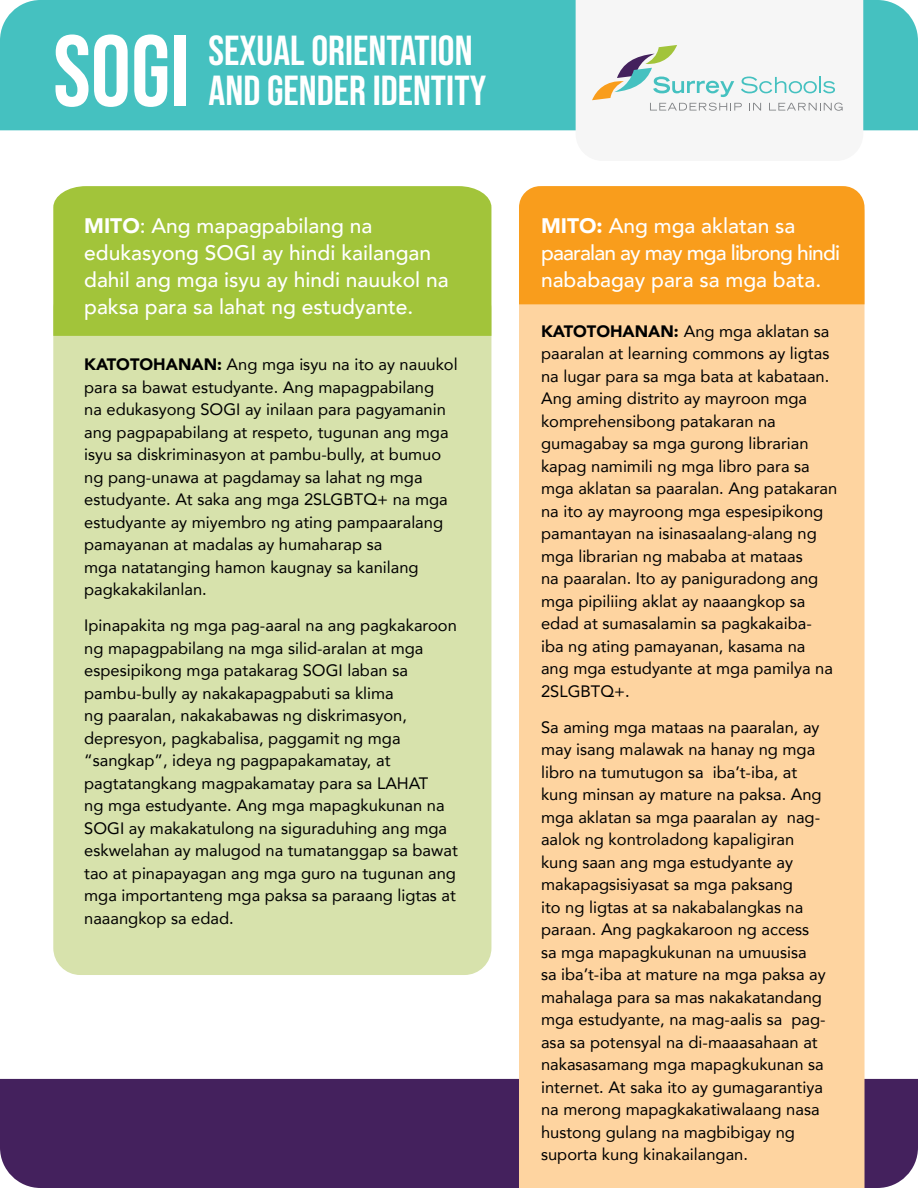
<style>
.page{position:relative;width:918px;height:1188px;background:#fff}
.page>*{position:absolute;margin:0;border:0;box-sizing:border-box;transform-origin:0 0}
.t1{font:100.65px "Bebas Neue";color:#fff}
.t2{font:42px "Bebas Neue";color:#fff}
.t3{font:500 21px/27px "Avenir";color:#fff}
.t4{font:16.5px/22.5px "Avenir";color:#000}
.s1{font-weight:900}
</style>
<div class="page">
<div style="left:0;top:0;width:918px;height:130px;background:#45c1c0"></div>
<div style="left:0;top:1079px;width:918px;height:109px;background:#44215d"></div>
<div style="left:576px;top:0;width:287px;height:130px;background:#f6f6f6"></div>
<svg style="left:592px;top:45px;width:251px;height:66px"></svg>
<div style="left:519px;top:304px;width:346px;height:884px;background:#fed4a0"></div>
<div style="left:53px;top:282px;width:438px;height:693px;background:#d7e2ac;border-radius:27px"></div>
<div style="left:53px;top:186px;width:438px;height:150px;background:#a2c43a"></div>
<div style="left:519px;top:186px;width:346px;height:118px;background:#f99d1c"></div>
<h1 class="t1" style="left:53px;top:14px;width:138px">SOGI</h1>
<h2 class="t2" style="left:209px;top:27px;width:266px">SEXUAL ORIENTATION</h2>
<h2 class="t2" style="left:209px;top:67px;width:279px">AND GENDER IDENTITY</h2>
<p class="t3" style="left:84px;top:211px;width:366px"><span class="s1">MITO</span>: Ang mapagpabilang na edukasyong SOGI ay hindi kailangan dahil ang mga isyu ay hindi nauukol na paksa para sa lahat ng estudyante.</p>
<p class="t4" style="left:84px;top:353px;width:375px"><span class="s1">KATOTOHANAN:</span> Ang mga isyu na ito ay nauukol para sa bawat estudyante. Ang mapagpabilang<br>na edukasyong SOGI ay inilaan para pagyamanin ang pagpapabilang at respeto, tugunan ang mga isyu sa diskriminasyon at pambu-bully, at bumuo ng pang-unawa at pagdamay sa lahat ng mga estudyante. At saka ang mga 2SLGBTQ+ na mga estudyante ay miyembro ng ating pampaaralang pamayanan at madalas ay humaharap sa<br>mga natatanging hamon kaugnay sa kanilang pagkakakilanlan.</p>
<p class="t4" style="left:84px;top:614px;width:375px">Ipinapakita ng mga pag-aaral na ang pagkakaroon ng mapagpabilang na mga silid-aralan at mga espesipikong mga patakarag SOGI laban sa pambu-bully ay nakakapagpabuti sa klima<br>ng paaralan, nakakabawas ng diskrimasyon, depresyon, pagkabalisa, paggamit ng mga “sangkap”, ideya ng pagpapakamatay, at pagtatangkang magpakamatay para sa LAHAT<br>ng mga estudyante. Ang mga mapagkukunan na SOGI ay makakatulong na siguraduhing ang mga eskwelahan ay malugod na tumatanggap sa bawat tao at pinapayagan ang mga guro na tugunan ang mga importanteng mga paksa sa paraang ligtas at naaangkop sa edad.</p>
<p class="t3" style="left:541px;top:211px;width:301px"><span class="s1">MITO:</span> Ang mga aklatan sa paaralan ay may mga librong hindi nababagay para sa mga bata.</p>
<p class="t4" style="left:541px;top:319px;width:298px"><span class="s1">KATOTOHANAN:</span> Ang mga aklatan sa paaralan at learning commons ay ligtas na lugar para sa mga bata at kabataan.<br>Ang aming distrito ay mayroon mga komprehensibong patakaran na gumagabay sa mga gurong librarian kapag namimili ng mga libro para sa mga aklatan sa paaralan. Ang patakaran na ito ay mayroong mga espesipikong pamantayan na isinasaalang-alang ng mga librarian ng mababa at mataas<br>na paaralan. Ito ay paniguradong ang mga pipiliing aklat ay naaangkop sa edad at sumasalamin sa pagkakaiba&shy;iba ng ating pamayanan, kasama na ang mga estudyante at mga pamilya na 2SLGBTQ+.</p>
<p class="t4" style="left:541px;top:715px;width:286px">Sa aming mga mataas na paaralan, ay may isang malawak na hanay ng mga libro na tumutugon sa iba’t-iba, at kung minsan ay mature na paksa. Ang mga aklatan sa mga paaralan ay nag&shy;aalok ng kontroladong kapaligiran kung saan ang mga estudyante ay makapagsisiyasat sa mga paksang<br>ito ng ligtas at sa nakabalangkas na paraan. Ang pagkakaroon ng access sa mga mapagkukunan na umuusisa sa iba’t-iba at mature na mga paksa ay mahalaga para sa mas nakakatandang mga estudyante, na mag-aalis sa pag&shy;asa sa potensyal na di-maaasahaan at nakasasamang mga mapagkukunan sa internet. At saka ito ay gumagarantiya na merong mapagkakatiwalaang nasa hustong gulang na magbibigay ng suporta kung kinakailangan.</p>
</div>
